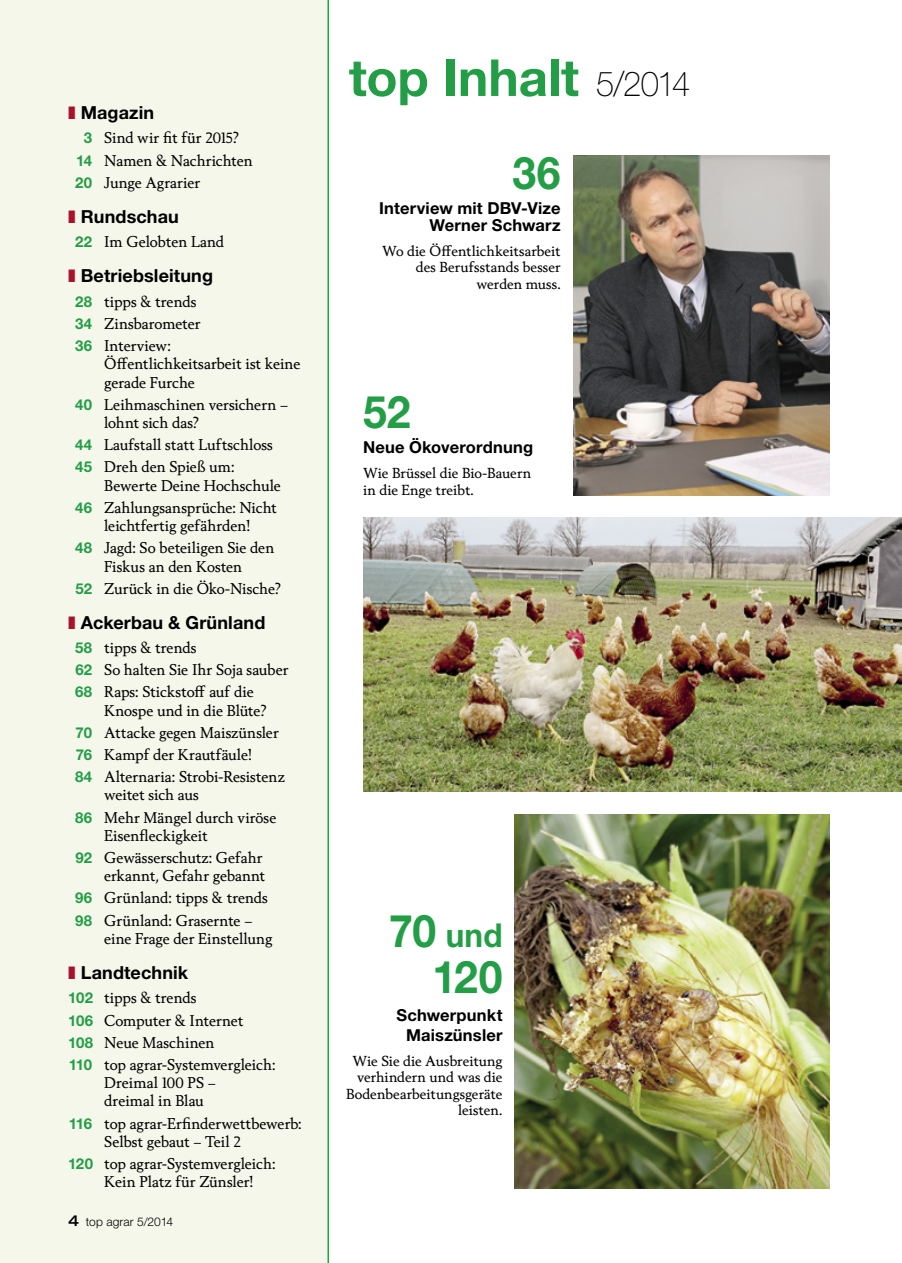
<style>
.page{position:relative;width:902px;height:1263px;background:#fff}
.page>*{position:absolute;margin:0;border:0;box-sizing:border-box;transform-origin:0 0}
.t1{font:700 51px "Helvetica Neue LT Pro";color:#239e46}
.Inhalt_Ziffer{font:700 45px "Helvetica Neue LT Pro";letter-spacing:.01em;color:#239e46;scale:.95 1}
.Inhalt_Ziffer-2{font:700 33px "Helvetica Neue LT Pro";color:#239e46;scale:.95 1}
.t2{font:700 18px "Helvetica Neue LT Pro";letter-spacing:.005em;color:#000}
.Inhalt_Titel_klein{font:700 16.5px/16.5px "Helvetica Neue LT Pro";letter-spacing:.01em;color:#000;text-align:right}
.Inhalt{font:15px/18.3px "Berling Nova Text Pro";color:#000}
.Inhalt_Beschreibung{font:13.95px/16.5px "Berling Nova Text Pro";color:#000;text-align:right}
.t3{font:300 12px "Helvetica Neue LT Pro";letter-spacing:.01em;color:#000}
.s1{color:#a9132a}
.s2{font-family:"Helvetica Neue LT Pro";font-weight:700;color:#239e46}
.s3{font-weight:500;font-stretch:expanded;font-size:15px}
.s4{font-weight:100;font-size:34.5px;color:#000}
.s5{font-size:45px}
</style>
<div class="page">
<div style="left:0;top:0;width:327px;height:1263px;background:#f5f7eb"></div>
<img style="left:514px;top:815px;width:315px;height:373px">
<img style="left:573px;top:155px;width:256px;height:340px">
<img style="left:363px;top:518px;width:538px;height:274px">
<hr style="left:327px;top:0;width:2px;height:1263px;background:#239e46">
<p class="t2" style="left:68px;top:101px;width:88px"><span class="s1">❚</span> Magazin</p>
<p class="Inhalt" style="left:84px;top:128px;width:157px"><span class="s2">3</span> Sind wir fit für 2015?</p>
<p class="Inhalt" style="left:76px;top:151px;width:178px"><span class="s2">14</span> Namen &amp; Nachrichten</p>
<p class="Inhalt" style="left:75px;top:173px;width:126px"><span class="s2">20</span> Junge Agrarier</p>
<p class="t2" style="left:68px;top:205px;width:112px"><span class="s1">❚</span> Rundschau</p>
<p class="Inhalt" style="left:75px;top:232px;width:150px"><span class="s2">22</span> Im Gelobten Land</p>
<p class="t2" style="left:68px;top:264px;width:146px"><span class="s1">❚</span> Betriebsleitung</p>
<p class="Inhalt" style="left:75px;top:292px;width:123px"><span class="s2">28</span> tipps &amp; trends</p>
<p class="Inhalt" style="left:75px;top:314px;width:127px"><span class="s2">34</span> Zinsbarometer</p>
<p class="Inhalt" style="left:104px;top:336px;width:198px;text-indent:-29px"><span class="s2">36</span> Interview:<br>Öffentlichkeitsarbeit ist keine gerade Furche</p>
<p class="Inhalt" style="left:104px;top:395px;width:185px;text-indent:-29px"><span class="s2">40</span> Leihmaschinen versichern – lohnt sich das?</p>
<p class="Inhalt" style="left:75px;top:435px;width:199px"><span class="s2">44</span> Laufstall statt Luftschloss</p>
<p class="Inhalt" style="left:104px;top:457px;width:178px;text-indent:-29px"><span class="s2">45</span> Dreh den Spieß um:<br>Bewerte Deine Hochschule</p>
<p class="Inhalt" style="left:75px;top:498px;width:203px;text-align:center"><span class="s2">46</span> Zahlungsansprüche: Nicht leichtfertig gefährden!</p>
<p class="Inhalt" style="left:75px;top:538px;width:201px;text-align:center"><span class="s2">48</span> Jagd: So beteiligen Sie den<br>Fiskus an den Kosten</p>
<p class="Inhalt" style="left:75px;top:579px;width:207px"><span class="s2">52</span> Zurück in die Öko-Nische?</p>
<p class="t2" style="left:68px;top:611px;width:199px"><span class="s1">❚</span> Ackerbau &amp; Grünland</p>
<p class="Inhalt" style="left:75px;top:638px;width:123px"><span class="s2">58</span> tipps &amp; trends</p>
<p class="Inhalt" style="left:75px;top:660px;width:215px"><span class="s2">62</span> So halten Sie Ihr Soja sauber</p>
<p class="Inhalt" style="left:104px;top:682px;width:164px;text-indent:-29px"><span class="s2">68</span> Raps: Stickstoff auf die<br>Knospe und in die Blüte?</p>
<p class="Inhalt" style="left:76px;top:723px;width:205px"><span class="s2">70</span> Attacke gegen Maiszünsler</p>
<p class="Inhalt" style="left:76px;top:745px;width:178px"><span class="s2">76</span> Kampf der Krautfäule!</p>
<p class="Inhalt" style="left:104px;top:767px;width:182px;text-indent:-29px"><span class="s2">84</span> Alternaria: Strobi-Resistenz weitet sich aus</p>
<p class="Inhalt" style="left:104px;top:808px;width:174px;text-indent:-29px"><span class="s2">86</span> Mehr Mängel durch viröse<br>Eisenfleckigkeit</p>
<p class="Inhalt" style="left:75px;top:848px;width:191px;text-align:right"><span class="s2">92</span> Gewässerschutz: Gefahr erkannt, Gefahr gebannt</p>
<p class="Inhalt" style="left:75px;top:888px;width:194px"><span class="s2">96</span> Grünland: tipps &amp; trends</p>
<p class="Inhalt" style="left:104px;top:911px;width:170px;text-indent:-29px"><span class="s2">98</span> Grünland: Grasernte – eine Frage der Einstellung</p>
<p class="t2" style="left:68px;top:961px;width:122px"><span class="s1">❚</span> Landtechnik</p>
<p class="Inhalt" style="left:68px;top:988px;width:130px"><span class="s2">102</span> tipps &amp; trends</p>
<p class="Inhalt" style="left:68px;top:1011px;width:177px"><span class="s2">106</span> Computer &amp; Internet</p>
<p class="Inhalt" style="left:68px;top:1033px;width:148px"><span class="s2">108</span> Neue Maschinen</p>
<p class="Inhalt" style="left:104px;top:1055px;width:173px;text-indent:-36px"><span class="s2">110</span> top agrar-Systemvergleich:<br>Dreimal 100 PS –<br>dreimal in Blau</p>
<p class="Inhalt" style="left:104px;top:1114px;width:199px;text-indent:-35px"><span class="s2">116</span> top agrar-Erfinderwettbewerb:<br>Selbst gebaut – Teil 2</p>
<p class="Inhalt" style="left:104px;top:1154px;width:173px;text-indent:-36px"><span class="s2">120</span> top agrar-Systemvergleich:<br>Kein Platz für Zünsler!</p>
<p class="t3" style="left:68px;top:1214px;width:107px"><span class="s3">4</span> top agrar 5/2014</p>
<p class="t1" style="left:349px;top:46px;width:343px">top Inhalt <span class="s4">5/2014</span></p>
<p class="Inhalt_Ziffer" style="left:512px;top:145px;width:52px">36</p>
<p class="Inhalt_Titel_klein" style="left:379px;top:200px;width:183px">Interview mit DBV-Vize<br>Werner Schwarz</p>
<p class="Inhalt_Beschreibung" style="left:382px;top:242px;width:180px">Wo die Öffentlichkeitsarbeit des Berufsstands besser werden muss.</p>
<p class="Inhalt_Ziffer" style="left:363px;top:384px;width:52px">52</p>
<p class="Inhalt_Titel_klein" style="left:363px;top:439px;width:171px">Neue Ökoverordnung</p>
<p class="Inhalt_Beschreibung" style="left:363px;top:465px;width:170px;text-align:left">Wie Brüssel die Bio-Bauern in die Enge treibt.</p>
<p class="Inhalt_Ziffer-2" style="left:389px;top:914px;width:121px"><span class="s5">70</span> und</p>
<p class="Inhalt_Ziffer" style="left:432px;top:949px;width:75px">120</p>
<p class="Inhalt_Titel_klein" style="left:396px;top:1005px;width:107px;line-height:19.5px;text-align:center">Schwerpunkt<br>Maiszünsler</p>
<p class="Inhalt_Beschreibung" style="left:346px;top:1052px;width:158px">Wie Sie die Ausbreitung verhindern und was die<br>Bodenbearbeitungsgeräte leisten.</p>
</div>
